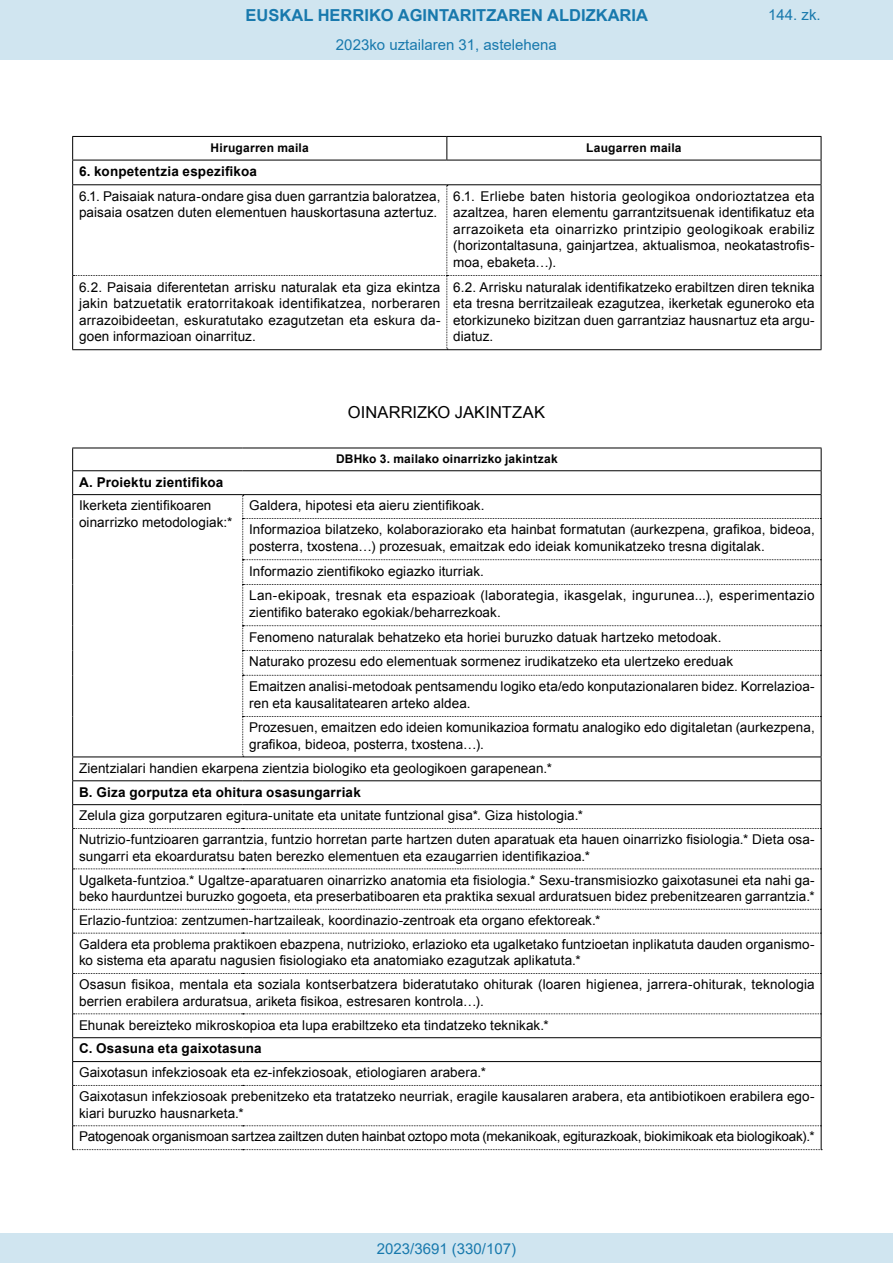
<style>
.page{position:relative;width:893px;height:1263px;background:#fff}
.page>*{position:absolute;margin:0;border:0;box-sizing:border-box;transform-origin:0 0}
.t1{font:700 16.5px "Arial";color:#1879ad}
.t2{font:16.5px "Arial";letter-spacing:.005em;color:#000}
.Paginacion_Centro{font:15px "Arial";color:#1879ad}
.t3{font:13.5px/23.9px "Arial";letter-spacing:.005em;color:#000}
.t4{font:700 12px "Arial";letter-spacing:.015em;color:#000}
.s1{font-weight:700}
</style>
<div class="page">
<hr style="left:72px;top:136px;width:375px;height:1px;background:#000">
<hr style="left:447px;top:136px;width:374px;height:1px;background:#000">
<svg style="left:72px;top:137px;width:750px;height:213px"></svg>
<hr style="left:72px;top:184px;width:375px;height:1px;background:#000">
<hr style="left:447px;top:184px;width:374px;height:1px;background:#000">
<svg style="left:73px;top:868px;width:748px;height:1px"></svg>
<svg style="left:73px;top:973px;width:748px;height:1px"></svg>
<hr style="left:72px;top:828px;width:1px;height:41px;background:#000">
<hr style="left:821px;top:828px;width:1px;height:41px;background:#000">
<hr style="left:72px;top:869px;width:1px;height:40px;background:#000">
<hr style="left:821px;top:869px;width:1px;height:40px;background:#000">
<svg style="left:72px;top:909px;width:750px;height:25px"></svg>
<hr style="left:72px;top:933px;width:1px;height:40px;background:#000">
<hr style="left:821px;top:933px;width:1px;height:40px;background:#000">
<hr style="left:72px;top:973px;width:1px;height:41px;background:#000">
<hr style="left:821px;top:973px;width:1px;height:41px;background:#000">
<hr style="left:72px;top:1085px;width:1px;height:41px;background:#000">
<hr style="left:821px;top:1085px;width:1px;height:41px;background:#000">
<svg style="left:72px;top:1125px;width:750px;height:25px"></svg>
<svg style="left:72px;top:1013px;width:750px;height:73px"></svg>
<hr style="left:72px;top:1061px;width:171px;height:1px;background:#000">
<hr style="left:243px;top:1061px;width:578px;height:1px;background:#000">
<svg style="left:72px;top:448px;width:750px;height:381px"></svg>
<hr style="left:72px;top:494px;width:171px;height:1px;background:#000">
<hr style="left:243px;top:494px;width:578px;height:1px;background:#000">
<div style="left:0;top:0;width:893px;height:60px;background:#d0e5f0"></div>
<div style="left:0;top:1233px;width:893px;height:30px;background:#d0e5f0"></div>
<p class="t1" style="left:246px;top:3px;width:404px">EUSKAL HERRIKO AGINTARITZAREN ALDIZKARIA</p>
<p class="Paginacion_Centro" style="left:768px;top:5px;width:54px">144. zk.</p>
<p class="Paginacion_Centro" style="left:336px;top:35px;width:222px">2023ko uztailaren 31, astelehena</p>
<p class="t4" style="left:211px;top:139px;width:100px">Hirugarren maila</p>
<p class="t4" style="left:586px;top:139px;width:97px">Laugarren maila</p>
<p class="t3" style="left:79px;top:159px;width:363px;line-height:24.8px"><span class="s1">6. konpetentzia espezifikoa<br></span>6.1. Paisaiak natura-ondare gisa duen garrantzia baloratzea,</p>
<p class="t3" style="left:79px;top:201px;width:360px">paisaia osatzen duten elementuen hauskortasuna aztertuz.</p>
<p class="t3" style="left:453px;top:188px;width:363px;line-height:16.5px;text-align:justify">6.1. Erliebe baten historia geologikoa ondorioztatzea eta azaltzea, haren elementu garrantzitsuenak identifikatuz eta arrazoiketa eta oinarrizko printzipio geologikoak erabiliz (horizontaltasuna, gainjartzea, aktualismoa, neokatastrofis&shy;moa, ebaketa…).</p>
<p class="t3" style="left:79px;top:279px;width:363px;line-height:16.5px;text-align:justify">6.2. Paisaia diferentetan arrisku naturalak eta giza ekintza jakin batzuetatik eratorritakoak identifikatzea, norberaren arrazoibideetan, eskuratutako ezagutzetan eta eskura da&shy;goen informazioan oinarrituz.</p>
<p class="t3" style="left:453px;top:279px;width:363px;line-height:16.5px;text-align:justify">6.2. Arrisku naturalak identifikatzeko erabiltzen diren teknika eta tresna berritzaileak ezagutzea, ikerketak eguneroko eta etorkizuneko bizitzan duen garrantziaz hausnartuz eta argu&shy;diatuz.</p>
<p class="t2" style="left:348px;top:402px;width:199px">OINARRIZKO JAKINTZAK</p>
<p class="t4" style="left:336px;top:451px;width:223px">DBHko 3. mailako oinarrizko jakintzak</p>
<p class="t3" style="left:79px;top:470px;width:146px"><span class="s1">A. Proiektu zientifikoa<br></span>Ikerketa zientifikoaren</p>
<p class="t3" style="left:79px;top:510px;width:155px">oinarrizko metodologiak:*</p>
<p class="t3" style="left:249px;top:494px;width:567px">Galdera, hipotesi eta aieru zientifikoak.<br>Informazioa bilatzeko, kolaboraziorako eta hainbat formatutan (aurkezpena, grafikoa, bideoa,</p>
<p class="t3" style="left:249px;top:534px;width:567px;line-height:24.8px">posterra, txostena…) prozesuak, emaitzak edo ideiak komunikatzeko tresna digitalak.<br>Informazio zientifikoko egiazko iturriak.<br>Lan-ekipoak, tresnak eta espazioak (laborategia, ikasgelak, ingurunea...), esperimentazio</p>
<p class="t3" style="left:249px;top:600px;width:567px;line-height:24.8px">zientifiko baterako egokiak/beharrezkoak.<br>Fenomeno naturalak behatzeko eta horiei buruzko datuak hartzeko metodoak.<br>Naturako prozesu edo elementuak sormenez irudikatzeko eta ulertzeko ereduak<br>Emaitzen analisi-metodoak pentsamendu logiko eta/edo konputazionalaren bidez. Korrelazioa-</p>
<p class="t3" style="left:249px;top:690px;width:567px;line-height:24.8px">ren eta kausalitatearen arteko aldea.<br>Prozesuen, emaitzen edo ideien komunikazioa formatu analogiko edo digitaletan (aurkezpena,</p>
<p class="t3" style="left:79px;top:732px;width:737px;text-indent:170px">grafikoa, bideoa, posterra, txostena…).<br>Zientzialari handien ekarpena zientzia biologiko eta geologikoen garapenean.*<br><span class="s1">B. Giza gorputza eta ohitura osasungarriak<br></span>Zelula giza gorputzaren egitura-unitate eta unitate funtzional gisa*. Giza histologia.*<br>Nutrizio-funtzioaren garrantzia, funtzio horretan parte hartzen duten aparatuak eta hauen oinarrizko fisiologia.* Dieta osa-</p>
<p class="t3" style="left:79px;top:844px;width:737px">sungarri eta ekoarduratsu baten berezko elementuen eta ezaugarrien identifikazioa.*<br>Ugalketa-funtzioa.* Ugaltze-aparatuaren oinarrizko anatomia eta fisiologia.* Sexu-transmisiozko gaixotasunei eta nahi ga-</p>
<p class="t3" style="left:79px;top:884px;width:737px">beko haurduntzei buruzko gogoeta, eta preserbatiboaren eta praktika sexual arduratsuen bidez prebenitzearen garrantzia.*<br>Erlazio-funtzioa: zentzumen-hartzaileak, koordinazio-zentroak eta organo efektoreak.*<br>Galdera eta problema praktikoen ebazpena, nutrizioko, erlazioko eta ugalketako funtzioetan inplikatuta dauden organismo-</p>
<p class="t3" style="left:79px;top:949px;width:737px">ko sistema eta aparatu nagusien fisiologiako eta anatomiako ezagutzak aplikatuta.*<br>Osasun fisikoa, mentala eta soziala kontserbatzera bideratutako ohiturak (loaren higienea, jarrera-ohiturak, teknologia</p>
<p class="t3" style="left:79px;top:989px;width:737px">berrien erabilera arduratsua, ariketa fisikoa, estresaren kontrola…).<br>Ehunak bereizteko mikroskopioa eta lupa erabiltzeko eta tindatzeko teknikak.*<br><span class="s1">C. Osasuna eta gaixotasuna<br></span>Gaixotasun infekziosoak eta ez-infekziosoak, etiologiaren arabera.*<br>Gaixotasun infekziosoak prebenitzeko eta tratatzeko neurriak, eragile kausalaren arabera, eta antibiotikoen erabilera ego-</p>
<p class="t3" style="left:79px;top:1101px;width:737px">kiari buruzko hausnarketa.*<br>Patogenoak organismoan sartzea zailtzen duten hainbat oztopo mota (mekanikoak, egiturazkoak, biokimikoak eta biologikoak).*</p>
<p class="Paginacion_Centro" style="left:377px;top:1238px;width:141px">2023/3691 (330/107)</p>
</div>
